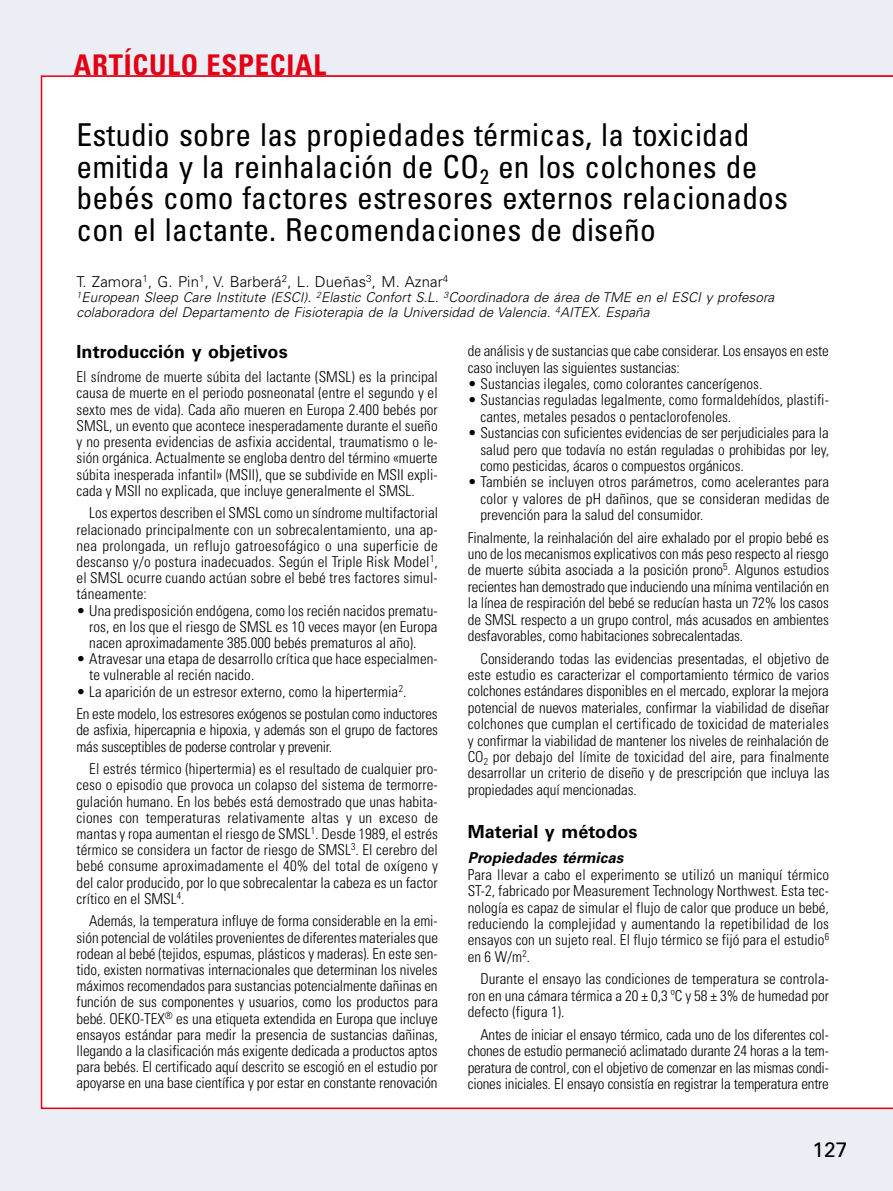
<style>
.page{position:relative;width:893px;height:1191px;background:#ebeff5}
.page>*{position:absolute;margin:0;border:0;box-sizing:border-box;transform-origin:0 0}
.t1{font:condensed 31.5px/31.5px "Univers LT Std";letter-spacing:.005em;color:#000}
.t2{font:700 condensed 28.5px "Univers LT Std";letter-spacing:.03em;color:#e30015}
.t3{font:21px "Univers LT Std";color:#000}
.t4{font:700 18px "Univers LT Std";letter-spacing:.005em;color:#000}
.t5{font:300 condensed 15px/16.2px "Univers LT Std";letter-spacing:.005em;color:#000;text-align:justify}
.t6{font:300 condensed 15px/22.6px "Univers LT Std";letter-spacing:-.015em;color:#000}
.t7{font:300 15px "Univers LT Std";letter-spacing:.005em;color:#000}
.t8{font:italic 700 15px "Univers LT Std";letter-spacing:.005em;color:#000}
.t9{font:italic 300 13.5px/15px "Univers LT Std";letter-spacing:.005em;color:#000}
</style>
<div class="page">
<div style="left:41px;top:75px;width:852px;height:1034px;background:#fff"></div>
<h2 class="t2" style="left:74px;top:48px;width:254px">ARTÍCULO ESPECIAL</h2>
<h1 class="t1" style="left:77px;top:119px;width:713px">Estudio sobre las propiedades térmicas, la toxicidad emitida y la reinhalación de CO<sub>2</sub> en los colchones de bebés como factores estresores externos relacionados con el lactante. Recomendaciones de diseño</h1>
<p class="t7" style="left:77px;top:273px;width:373px">T. Zamora<sup>1</sup>, G. Pin<sup>1</sup>, V. Barberá<sup>2</sup>, L. Dueñas<sup>3</sup>, M. Aznar<sup>4</sup></p>
<p class="t9" style="left:77px;top:290px;width:699px"><sup>1</sup>European Sleep Care Institute (ESCI). <sup>2</sup>Elastic Confort S.L. <sup>3</sup>Coordinadora de área de TME en el ESCI y profesora colaboradora del Departamento de Fisioterapia de la Universidad de Valencia. <sup>4</sup>AITEX. España</p>
<p class="t4" style="left:77px;top:341px;width:213px">Introducción y objetivos</p>
<p class="t5" style="left:77px;top:369px;width:363px">El síndrome de muerte súbita del lactante (SMSL) es la principal causa de muerte en el periodo posneonatal (entre el segundo y el sexto mes de vida). Cada año mueren en Europa 2.400 bebés por SMSL, un evento que acontece inesperadamente durante el sueño y no presenta evidencias de asfixia accidental, traumatismo o le&shy;sión orgánica. Actualmente se engloba dentro del término «muerte súbita inesperada infantil» (MSII), que se subdivide en MSII expli&shy;cada y MSII no explicada, que incluye generalmente el SMSL.</p>
<p class="t5" style="left:77px;top:505px;width:363px;text-indent:13px">Los expertos describen el SMSL como un síndrome multifactorial relacionado principalmente con un sobrecalentamiento, una ap&shy;nea prolongada, un reflujo gatroesofágico o una superficie de descanso y/o postura inadecuados. Según el Triple Risk Model<sup>1</sup>, el SMSL ocurre cuando actúan sobre el bebé tres factores simul&shy;táneamente:</p>
<p class="t5" style="left:89px;top:602px;width:350px;text-indent:-13px">• Una predisposición endógena, como los recién nacidos prematu&shy;ros, en los que el riesgo de SMSL es 10 veces mayor (en Europa nacen aproximadamente 385.000 bebés prematuros al año).</p>
<p class="t5" style="left:89px;top:651px;width:350px;text-indent:-13px">• Atravesar una etapa de desarrollo crítica que hace especialmen&shy;te vulnerable al recién nacido.</p>
<p class="t6" style="left:77px;top:680px;width:363px">• La aparición de un estresor externo, como la hipertermia<sup>2</sup>.<br>En este modelo, los estresores exógenos se postulan como inductores</p>
<p class="t6" style="left:77px;top:722px;width:363px;line-height:16.2px">de asfixia, hipercapnia e hipoxia, y además son el grupo de factores más susceptibles de poderse controlar y prevenir.</p>
<p class="t5" style="left:77px;top:761px;width:363px;text-indent:13px">El estrés térmico (hipertermia) es el resultado de cualquier pro&shy;ceso o episodio que provoca un colapso del sistema de termorre&shy;gulación humano. En los bebés está demostrado que unas habita&shy;ciones con temperaturas relativamente altas y un exceso de mantas y ropa aumentan el riesgo de SMSL<sup>1</sup>. Desde 1989, el estrés térmico se considera un factor de riesgo de SMSL<sup>3</sup>. El cerebro del bebé consume aproximadamente el 40% del total de oxígeno y del calor producido, por lo que sobrecalentar la cabeza es un factor crítico en el SMSL<sup>4</sup>.</p>
<p class="t5" style="left:77px;top:913px;width:363px;text-indent:13px">Además, la temperatura influye de forma considerable en la emi&shy;sión potencial de volátiles provenientes de diferentes materiales que rodean al bebé (tejidos, espumas, plásticos y maderas). En este sen&shy;tido, existen normativas internacionales que determinan los niveles máximos recomendados para sustancias potencialmente dañinas en función de sus componentes y usuarios, como los productos para bebé. OEKO-TEX<sup>®</sup> es una etiqueta extendida en Europa que incluye ensayos estándar para medir la presencia de sustancias dañinas, llegando a la clasificación más exigente dedicada a productos aptos para bebés. El certificado aquí descrito se escogió en el estudio por apoyarse en una base científica y por estar en constante renovación</p>
<p class="t5" style="left:468px;top:343px;width:363px">de análisis y de sustancias que cabe considerar. Los ensayos en este caso incluyen las siguientes sustancias:</p>
<p class="t5" style="left:468px;top:376px;width:296px">• Sustancias ilegales, como colorantes cancerígenos.</p>
<p class="t5" style="left:480px;top:392px;width:350px;text-indent:-13px">• Sustancias reguladas legalmente, como formaldehídos, plastifi&shy;cantes, metales pesados o pentaclorofenoles.</p>
<p class="t5" style="left:480px;top:425px;width:350px;text-indent:-13px">• Sustancias con suficientes evidencias de ser perjudiciales para la salud pero que todavía no están reguladas o prohibidas por ley, como pesticidas, ácaros o compuestos orgánicos.</p>
<p class="t5" style="left:480px;top:474px;width:350px;text-indent:-13px">• También se incluyen otros parámetros, como acelerantes para color y valores de pH dañinos, que se consideran medidas de prevención para la salud del consumidor.</p>
<p class="t5" style="left:468px;top:529px;width:363px">Finalmente, la reinhalación del aire exhalado por el propio bebé es uno de los mecanismos explicativos con más peso respecto al riesgo de muerte súbita asociada a la posición prono<sup>5</sup>. Algunos estudios recientes han demostrado que induciendo una mínima ventilación en la línea de respiración del bebé se reducían hasta un 72% los casos de SMSL respecto a un grupo control, más acusados en ambientes desfavorables, como habitaciones sobrecalentadas.</p>
<p class="t5" style="left:468px;top:650px;width:363px;text-indent:13px">Considerando todas las evidencias presentadas, el objetivo de este estudio es caracterizar el comportamiento térmico de varios colchones estándares disponibles en el mercado, explorar la mejora potencial de nuevos materiales, confirmar la viabilidad de diseñar colchones que cumplan el certificado de toxicidad de materiales y confirmar la viabilidad de mantener los niveles de reinhalación de CO<sub>2</sub> por debajo del límite de toxicidad del aire, para finalmente desarrollar un criterio de diseño y de prescripción que incluya las propiedades aquí mencionadas.</p>
<p class="t4" style="left:468px;top:821px;width:171px">Material y métodos</p>
<p class="t8" style="left:468px;top:849px;width:157px">Propiedades térmicas</p>
<p class="t5" style="left:468px;top:866px;width:363px">Para llevar a cabo el experimento se utilizó un maniquí térmico ST-2, fabricado por Measurement Technology Northwest. Esta tec&shy;nología es capaz de simular el flujo de calor que produce un bebé, reduciendo la complejidad y aumentando la repetibilidad de los ensayos con un sujeto real. El flujo térmico se fijó para el estudio<sup>6 </sup>en 6 W/m<sup>2</sup>.</p>
<p class="t5" style="left:468px;top:971px;width:363px;text-indent:13px">Durante el ensayo las condiciones de temperatura se controla&shy;ron en una cámara térmica a 20 ± 0,3 ºC y 58 ± 3% de humedad por defecto (figura 1).</p>
<p class="t5" style="left:468px;top:1026px;width:363px;text-indent:13px">Antes de iniciar el ensayo térmico, cada uno de los diferentes col&shy;chones de estudio permaneció aclimatado durante 24 horas a la tem&shy;peratura de control, con el objetivo de comenzar en las mismas condi&shy;ciones iniciales. El ensayo consistía en registrar la temperatura entre</p>
<h3 class="t3" style="left:813px;top:1136px;width:36px">127</h3>
</div>
